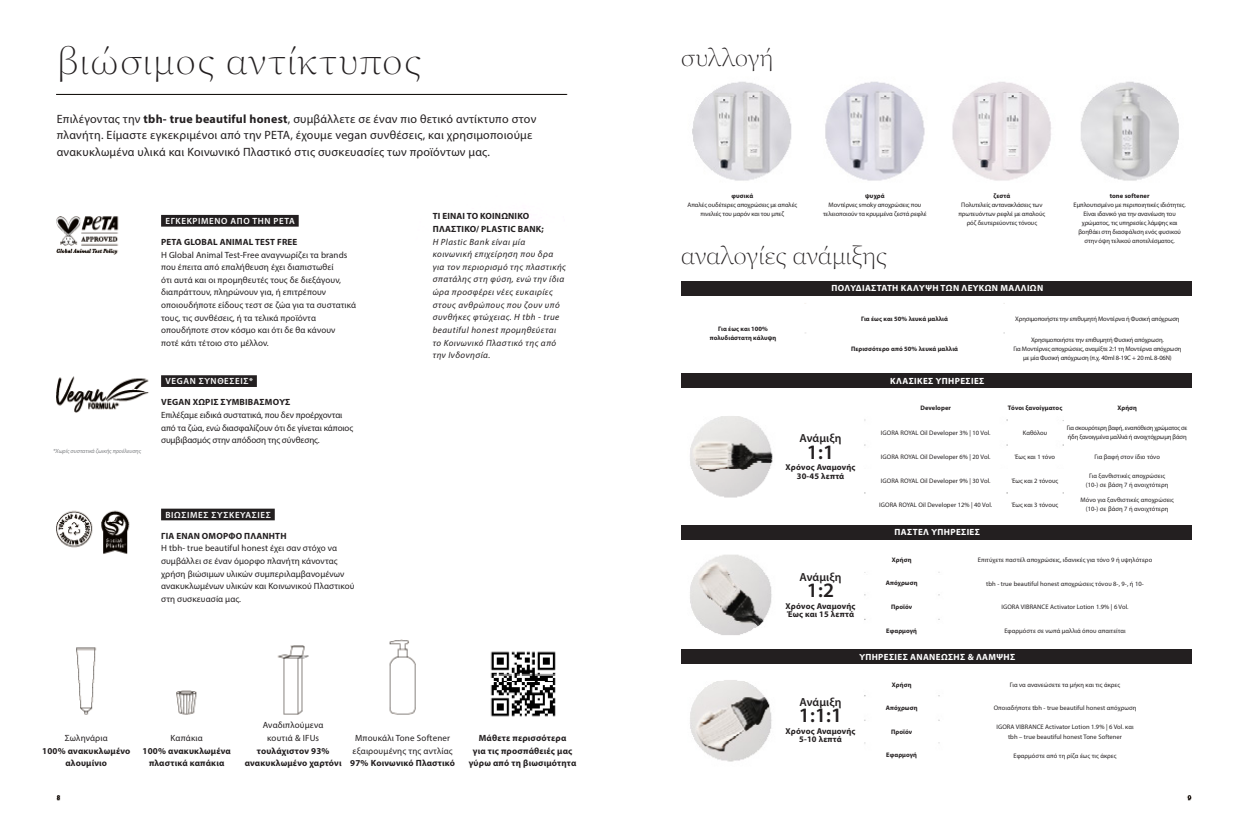
<style>
.page{position:relative;width:1248px;height:823px;background:#fff}
.page>*{position:absolute;margin:0;border:0;box-sizing:border-box;transform-origin:0 0}
.t1{font:300 37.8px "Source Serif 4 Display";letter-spacing:.03em;color:#231f20;scale:1.11 1}
.t2{font:300 24.8px "Source Serif 4 Display";letter-spacing:-.005em;color:#231f20;scale:1.11 1}
.t3{font:600 20.5px "Myriad Pro";color:#231f20}
.t4{font:12px/16.8px "Myriad Pro";letter-spacing:.02em;color:#231f20}
.t5{font:600 11.7px "Myriad Pro";letter-spacing:.01em;color:#231f20}
.t6{font:9px/12.6px "Myriad Pro";letter-spacing:.01em;color:#231f20}
.t7{font:700 9px/12.6px "Myriad Pro";letter-spacing:.02em;color:#231f20;text-align:center}
.t8{font:italic 9px/12.6px "Myriad Pro";letter-spacing:.05em;color:#231f20}
.t9{font:9px/12.6px "Myriad Pro";letter-spacing:-.01em;color:#231f20}
.t10{font:700 9px "Myriad Pro";letter-spacing:.04em;color:#fff}
.t11{font:600 9px "Myriad Pro";letter-spacing:.07em;color:#fff}
.t12{font:700 8.5px/8.5px "Myriad Pro";letter-spacing:.02em;color:#231f20;text-align:center}
.t13{font:6.5px/9.1px "Myriad Pro";letter-spacing:-.005em;color:#231f20;text-align:center}
.t14{font:700 6.5px/9.1px "Myriad Pro";letter-spacing:.01em;color:#231f20;text-align:center}
.t15{font:6.5px/9.1px "Myriad Pro";letter-spacing:-.025em;color:#231f20}
.t16{font:italic 6px "Myriad Pro";letter-spacing:-.01em;color:#808285}
.s1{font-weight:700}
</style>
<div class="page">
<img style="left:56px;top:81px;width:1136px;height:720px">
<div style="left:161px;top:375px;width:96px;height:12px;background:#231f20"></div>
<div style="left:161px;top:215px;width:138px;height:11px;background:#231f20"></div>
<div style="left:161px;top:508px;width:114px;height:12px;background:#231f20"></div>
<div style="left:680px;top:281px;width:511px;height:14px;background:#231f20"></div>
<div style="left:680px;top:373px;width:511px;height:14px;background:#231f20"></div>
<div style="left:680px;top:524px;width:511px;height:15px;background:#231f20"></div>
<div style="left:680px;top:649px;width:511px;height:14px;background:#231f20"></div>
<h1 class="t1" style="left:57px;top:37px;width:330px">βιώσιμος αντίκτυπος</h1>
<p class="t4" style="left:57px;top:110px;width:481px">Επιλέγοντας την <span class="s1">tbh- true beautiful honest</span>, συμβάλλετε σε έναν πιο θετικό αντίκτυπο στον πλανήτη. Είμαστε εγκεκριμένοι από την PETA, έχουμε vegan συνθέσεις, και χρησιμοποιούμε ανακυκλωμένα υλικά και Κοινωνικό Πλαστικό στις συσκευασίες των προϊόντων μας.</p>
<p class="t16" style="left:53px;top:447px;width:90px">*Χωρίς συστατικά ζωικής προέλευσης</p>
<h3 class="t11" style="left:165px;top:215px;width:131px">ΕΓΚΕΚΡΙΜΕΝΟ ΑΠΟ ΤΗΝ PETA</h3>
<h3 class="t7" style="left:161px;top:235px;width:138px">PETA GLOBAL ANIMAL TEST FREE</h3>
<p class="t6" style="left:161px;top:248px;width:196px">H Global Animal Test-Free αναγνωρίζει τα brands που έπειτα από επαλήθευση έχει διαπιστωθεί<br>ότι αυτά και οι προμηθευτές τους δε διεξάγουν, διαπράττουν, πληρώνουν για, ή επιτρέπουν οποιουδήποτε είδους τεστ σε ζώα για τα συστατικά τους, τις συνθέσεις, ή τα τελικά προϊόντα οπουδήποτε στον κόσμο και ότι δε θα κάνουν<br>ποτέ κάτι τέτοιο στο μέλλον.</p>
<h3 class="t11" style="left:165px;top:375px;width:89px">VEGAN ΣΥΝΘΕΣΕΙΣ*</h3>
<h3 class="t7" style="left:161px;top:395px;width:131px">VEGAN ΧΩΡΙΣ ΣΥΜΒΙΒΑΣΜΟΥΣ</h3>
<h3 class="t9" style="left:161px;top:408px;width:194px">Επιλέξαμε ειδικά συστατικά, που δεν προέρχονται από τα ζώα, ενώ διασφαλίζουν ότι δε γίνεται κάποιος συμβιβασμός στην απόδοση της σύνθεσης.</h3>
<h3 class="t11" style="left:165px;top:508px;width:107px">ΒΙΩΣΙΜΕΣ ΣΥΣΚΕΥΑΣΙΕΣ</h3>
<h3 class="t7" style="left:161px;top:528px;width:127px">ΓΙΑ ΕΝΑΝ ΟΜΟΡΦΟ ΠΛΑΝΗΤΗ</h3>
<h3 class="t6" style="left:161px;top:541px;width:195px">Η tbh- true beautiful honest έχει σαν στόχο να συμβάλλει σε έναν όμορφο πλανήτη κάνοντας χρήση βιώσιμων υλικών συμπεριλαμβανομένων ανακυκλωμένων υλικών και Κοινωνικού Πλαστικού στη συσκευασία μας.</h3>
<h3 class="t7" style="left:433px;top:210px;width:113px;text-align:left">ΤΙ ΕΙΝΑΙ ΤΟ ΚΟΙΝΩΝΙΚΟ<br>ΠΛΑΣΤΙΚΟ/ PLASTIC BANK;</h3>
<p class="t8" style="left:432px;top:235px;width:135px">H Plastic Bank είναι μία κοινωνική επιχείρηση που δρα για τον περιορισμό της πλαστικής σπατάλης στη φύση, ενώ την ίδια ώρα προσφέρει νέες ευκαιρίες στους ανθρώπους που ζουν υπό συνθήκες φτώχειας. Η tbh - true beautiful honest προμηθεύεται το Κοινωνικό Πλαστικό της από την Ινδονησία.</p>
<h3 class="t6" style="left:65px;top:731px;width:45px">Σωληνάρια</h3>
<h3 class="t7" style="left:42px;top:743px;width:90px">100% ανακυκλωμένο αλουμίνιο</h3>
<h3 class="t6" style="left:170px;top:731px;width:34px">Καπάκια</h3>
<h3 class="t7" style="left:143px;top:743px;width:90px">100% ανακυκλωμένα πλαστικά καπάκια</h3>
<h3 class="t6" style="left:263px;top:718px;width:62px;text-align:center">Αναδιπλούμενα κουτιά &amp; IFUs</h3>
<h3 class="t7" style="left:245px;top:743px;width:98px">τουλάχιστον 93% ανακυκλωμένο χαρτόνι</h3>
<h3 class="t6" style="left:352px;top:731px;width:101px">Μπουκάλι Tone Softener εξαιρουμένης της αντλίας</h3>
<h3 class="t7" style="left:350px;top:756px;width:106px">97% Κοινωνικό Πλαστικό</h3>
<h3 class="t7" style="left:468px;top:731px;width:109px">Μάθετε περισσότερα<br>για τις προσπάθειές μας γύρω από τη βιωσιμότητα</h3>
<h2 class="t2" style="left:680px;top:42px;width:85px">συλλογή</h2>
<p class="t14" style="left:731px;top:191px;width:23px">φυσικά</p>
<p class="t13" style="left:687px;top:200px;width:111px">Απαλές ουδέτερες αποχρώσεις με απαλές πινελιές του μαρόν και του μπεζ</p>
<p class="t14" style="left:865px;top:191px;width:21px">ψυχρά</p>
<p class="t13" style="left:823px;top:200px;width:105px">Μοντέρνες smoky αποχρώσεις που τελειοποιούν τα κρυμμένα ζεστά ρεφλέ</p>
<h2 class="t2" style="left:680px;top:240px;width:187px">αναλογίες ανάμιξης</h2>
<p class="t14" style="left:993px;top:191px;width:18px">ζεστά</p>
<p class="t13" style="left:958px;top:200px;width:88px">Πολυτελείς αντανακλάσεις των πρωτευόντων ρεφλέ με απαλoύς ρόζ δευτερεύοντες τόνους</p>
<h3 class="t10" style="left:831px;top:282px;width:213px">ΠΟΛΥΔΙΑΣΤΑΤΗ ΚΑΛΥΨΗ ΤΩΝ ΛΕΥΚΩΝ ΜΑΛΛΙΩΝ</h3>
<p class="t14" style="left:1109px;top:191px;width:41px">tone softener</p>
<p class="t13" style="left:1073px;top:200px;width:114px">Εμπλουτισμένο με περιποιητικές ιδιότητες.<br>Είναι ιδανικό για την ανανέωση του χρώματος, τις υπηρεσίες λάμψης και βοηθάει στη διασφάλιση ενός φυσικού στην όψη τελικού αποτελέσματος.</p>
<p class="t14" style="left:709px;top:324px;width:68px">Για έως και 100% πολυδιάστατη κάλυψη</p>
<p class="t14" style="left:861px;top:314px;width:88px">Για έως και 50% λευκά μαλλιά</p>
<p class="t13" style="left:1015px;top:314px;width:166px">Χρησιμοποιήστε την επιθυμητή Μοντέρνα ή Φυσική απόχρωση</p>
<p class="t14" style="left:851px;top:343px;width:108px">Περισσότερο από 50% λευκά μαλλιά</p>
<p class="t13" style="left:1013px;top:334px;width:169px">Χρησιμοποιήστε την επιθυμητή Φυσική απόχρωση.<br>Για Μοντέρνες αποχρώσεις, αναμίξτε 2:1 τη Μοντέρνα απόχρωση με μία Φυσική απόχρωση (π.χ. 40ml 8-19C + 20 mL 8-06N)</p>
<h3 class="t5" style="left:799px;top:431px;width:43px">Ανάμιξη</h3>
<h3 class="t3" style="left:806px;top:438px;width:29px">1:1</h3>
<h3 class="t12" style="left:785px;top:462px;width:71px">Χρόνος Αναμονής<br>30-45 λεπτά</h3>
<h3 class="t5" style="left:799px;top:569px;width:43px">Ανάμιξη</h3>
<h3 class="t3" style="left:806px;top:577px;width:29px">1:2</h3>
<h3 class="t12" style="left:785px;top:601px;width:71px;text-align:left">Χρόνος Αναμονής<br>Έως και 15 λεπτά</h3>
<h3 class="t10" style="left:890px;top:374px;width:96px">ΚΛΑΣΙΚΕΣ ΥΠΗΡΕΣΙΕΣ</h3>
<p class="t14" style="left:920px;top:403px;width:32px">Developer</p>
<p class="t13" style="left:880px;top:427px;width:111px">IGORA ROYAL Oil Developer 3% | 10 Vol.</p>
<p class="t14" style="left:1007px;top:403px;width:56px">Τόνοι ξανοίγματος</p>
<p class="t14" style="left:1117px;top:403px;width:21px">Χρήση</p>
<p class="t13" style="left:1022px;top:427px;width:26px">Καθόλου</p>
<p class="t15" style="left:1066px;top:423px;width:122px">Για σκουρότερη βαφή, εναπόθεση χρώματος σε ήδη ξανοιγμένα μαλλιά ή ανοιχτόχρωμη βάση</p>
<p class="t13" style="left:880px;top:451px;width:111px">IGORA ROYAL Oil Developer 6% | 20 Vol.</p>
<p class="t13" style="left:1014px;top:451px;width:42px">Έως και 1 τόνο</p>
<p class="t13" style="left:1094px;top:451px;width:67px">Για βαφή στον ίδιο τόνο</p>
<p class="t13" style="left:880px;top:475px;width:111px">IGORA ROYAL Oil Developer 9% | 30 Vol.</p>
<p class="t13" style="left:1011px;top:475px;width:48px">Έως και 2 τόνους</p>
<p class="t13" style="left:1085px;top:471px;width:84px">Για ξανθιστικές αποχρώσεις (10-) σε βάση 7 ή ανοιχτότερη</p>
<p class="t13" style="left:879px;top:499px;width:114px">IGORA ROYAL Oil Developer 12% | 40 Vol.</p>
<p class="t13" style="left:1011px;top:499px;width:48px">Έως και 3 τόνους</p>
<p class="t13" style="left:1080px;top:495px;width:95px">Μόνο για ξανθιστικές αποχρώσεις (10-) σε βάση 7 ή ανοιχτότερη</p>
<h3 class="t10" style="left:894px;top:526px;width:87px">ΠΑΣΤΕΛ ΥΠΗΡΕΣΙΕΣ</h3>
<p class="t14" style="left:891px;top:554px;width:21px">Χρήση</p>
<p class="t14" style="left:885px;top:578px;width:33px">Απόχρωση</p>
<p class="t14" style="left:891px;top:601px;width:23px">Προϊόν</p>
<p class="t14" style="left:886px;top:625px;width:32px">Εφαρμογή</p>
<p class="t13" style="left:977px;top:554px;width:176px">Επιτύχετε παστέλ αποχρώσεις, ιδανικές για τόνο 9 ή υψηλότερο</p>
<p class="t13" style="left:986px;top:578px;width:159px">tbh - true beautiful honest αποχρώσεις τόνου 8-, 9-, ή 10-</p>
<p class="t13" style="left:1001px;top:602px;width:129px">IGORA VIBRANCE Activator Lotion 1.9% | 6 Vol.</p>
<p class="t13" style="left:1004px;top:625px;width:123px">Εφαρμόστε σε νωπά μαλλιά όπου απαιτείται</p>
<h3 class="t10" style="left:859px;top:651px;width:157px">ΥΠΗΡΕΣΙΕΣ ΑΝΑΝΕΩΣΗΣ &amp; ΛΑΜΨΗΣ</h3>
<h3 class="t5" style="left:799px;top:694px;width:43px">Ανάμιξη</h3>
<h3 class="t3" style="left:798px;top:702px;width:45px">1:1:1</h3>
<h3 class="t12" style="left:785px;top:725px;width:71px">Χρόνος Αναμονής<br>5-10 λεπτά</h3>
<p class="t14" style="left:891px;top:679px;width:21px">Χρήση</p>
<p class="t14" style="left:885px;top:703px;width:33px">Απόχρωση</p>
<p class="t14" style="left:891px;top:726px;width:23px">Προϊόν</p>
<p class="t14" style="left:886px;top:750px;width:32px">Εφαρμογή</p>
<p class="t13" style="left:1009px;top:679px;width:112px">Για να ανανεώσετε τα μήκη και τις άκρες</p>
<p class="t13" style="left:993px;top:703px;width:144px">Οποιαδήποτε tbh - true beautiful honest απόχρωση</p>
<p class="t13" style="left:996px;top:722px;width:138px">IGORA VIBRANCE Activator Lotion 1.9% | 6 Vol. και tbh – true beautiful honest Tone Softener</p>
<p class="t13" style="left:1013px;top:750px;width:105px">Εφαρμόστε από τη ρίζα έως τις άκρες</p>
</div>
